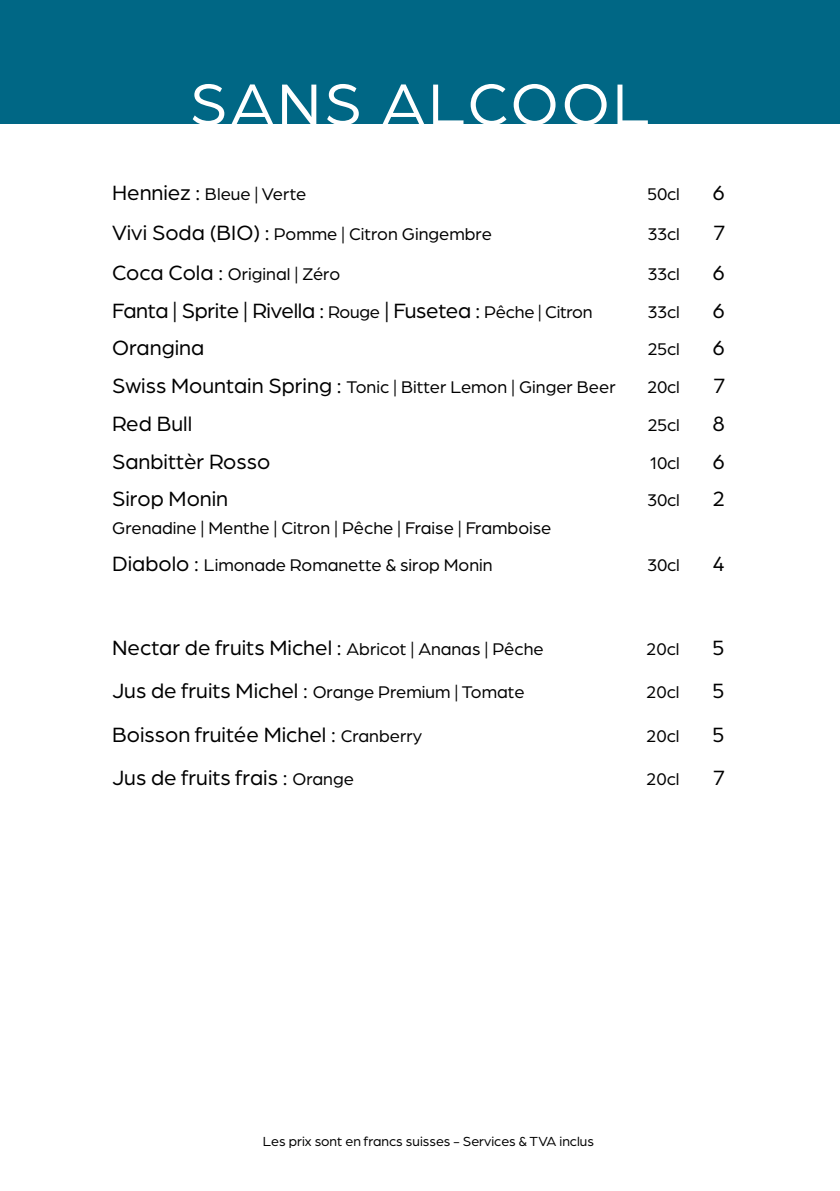
<style>
.page{position:relative;width:840px;height:1191px;background:#fff}
.page>*{position:absolute;margin:0;border:0;box-sizing:border-box;transform-origin:0 0}
.t1{font:62px "Arboria";letter-spacing:.05em;color:#fff}
.t2{font:22px "Arboria";color:#000}
.t3{font:18px/37.8px "Arboria";color:#000}
.t4{font:14px "Arboria";color:#000}
.s1{font-size:22px}
.s2{font-size:18px}
</style>
<div class="page">
<div style="left:0;top:0;width:839px;height:123px;background:#006785"></div>
<h1 class="t1" style="left:190px;top:64px;width:462px">SANS ALCOOL</h1>
<p class="t3" style="left:112px;top:174px;width:196px"><span class="s1">Henniez :</span> Bleue | Verte</p>
<p class="t3" style="left:646px;top:174px;width:34px">50cl</p>
<p class="t2" style="left:712px;top:178px;width:14px">6</p>
<p class="t3" style="left:112px;top:214px;width:381px"><span class="s1">Vivi Soda (BIO) :</span> Pomme | Citron Gingembre</p>
<p class="t3" style="left:647px;top:214px;width:34px">33cl</p>
<p class="t2" style="left:713px;top:218px;width:13px">7</p>
<p class="t3" style="left:112px;top:254px;width:229px"><span class="s1">Coca Cola :</span> Original | Zéro</p>
<p class="t3" style="left:647px;top:254px;width:34px">33cl</p>
<p class="t2" style="left:712px;top:258px;width:14px">6</p>
<p class="t2" style="left:112px;top:296px;width:481px">Fanta | Sprite | Rivella : <span class="s2">Rouge</span> | Fusetea : <span class="s2">Pêche | Citron</span></p>
<p class="t3" style="left:647px;top:292px;width:34px">33cl</p>
<p class="t2" style="left:712px;top:296px;width:14px">6</p>
<p class="t2" style="left:112px;top:334px;width:94px">Orangina</p>
<p class="t3" style="left:647px;top:330px;width:34px">25cl</p>
<p class="t2" style="left:712px;top:334px;width:14px">6</p>
<p class="t3" style="left:112px;top:367px;width:505px"><span class="s1">Swiss Mountain Spring :</span> Tonic | Bitter Lemon | Ginger Beer</p>
<p class="t3" style="left:646px;top:367px;width:34px">20cl</p>
<p class="t2" style="left:713px;top:371px;width:13px">7</p>
<p class="t2" style="left:112px;top:409px;width:82px">Red Bull</p>
<p class="t3" style="left:647px;top:405px;width:34px">25cl</p>
<p class="t2" style="left:712px;top:409px;width:14px">8</p>
<p class="t2" style="left:112px;top:447px;width:160px">Sanbittèr Rosso</p>
<p class="t3" style="left:649px;top:443px;width:32px">10cl</p>
<p class="t2" style="left:712px;top:447px;width:14px">6</p>
<p class="t2" style="left:112px;top:485px;width:117px">Sirop Monin</p>
<p class="t3" style="left:646px;top:481px;width:34px">30cl</p>
<p class="t2" style="left:712px;top:485px;width:14px">2</p>
<p class="t3" style="left:112px;top:508px;width:440px">Grenadine | Menthe | Citron | Pêche | Fraise | Framboise<br><span class="s1">Diabolo :</span> Limonade Romanette &amp; sirop Monin</p>
<p class="t3" style="left:646px;top:546px;width:34px">30cl</p>
<p class="t2" style="left:712px;top:550px;width:14px">4</p>
<p class="t2" style="left:112px;top:633px;width:433px">Nectar de fruits Michel : <span class="s2">Abricot | Ananas | Pêche</span></p>
<p class="t3" style="left:645px;top:629px;width:35px">20cl</p>
<p class="t2" style="left:711px;top:633px;width:14px">5</p>
<p class="t3" style="left:112px;top:672px;width:414px"><span class="s1">Jus de fruits Michel :</span> Orange Premium | Tomate</p>
<p class="t3" style="left:645px;top:672px;width:35px">20cl</p>
<p class="t2" style="left:711px;top:676px;width:14px">5</p>
<p class="t2" style="left:112px;top:720px;width:311px">Boisson fruitée Michel : <span class="s2">Cranberry</span></p>
<p class="t3" style="left:645px;top:716px;width:35px">20cl</p>
<p class="t2" style="left:711px;top:720px;width:14px">5</p>
<p class="t2" style="left:112px;top:763px;width:243px">Jus de fruits frais : <span class="s2">Orange</span></p>
<p class="t3" style="left:645px;top:759px;width:35px">20cl</p>
<p class="t2" style="left:712px;top:763px;width:13px">7</p>
<p class="t4" style="left:263px;top:1132px;width:332px">Les prix sont en francs suisses - Services &amp; TVA inclus</p>
</div>
